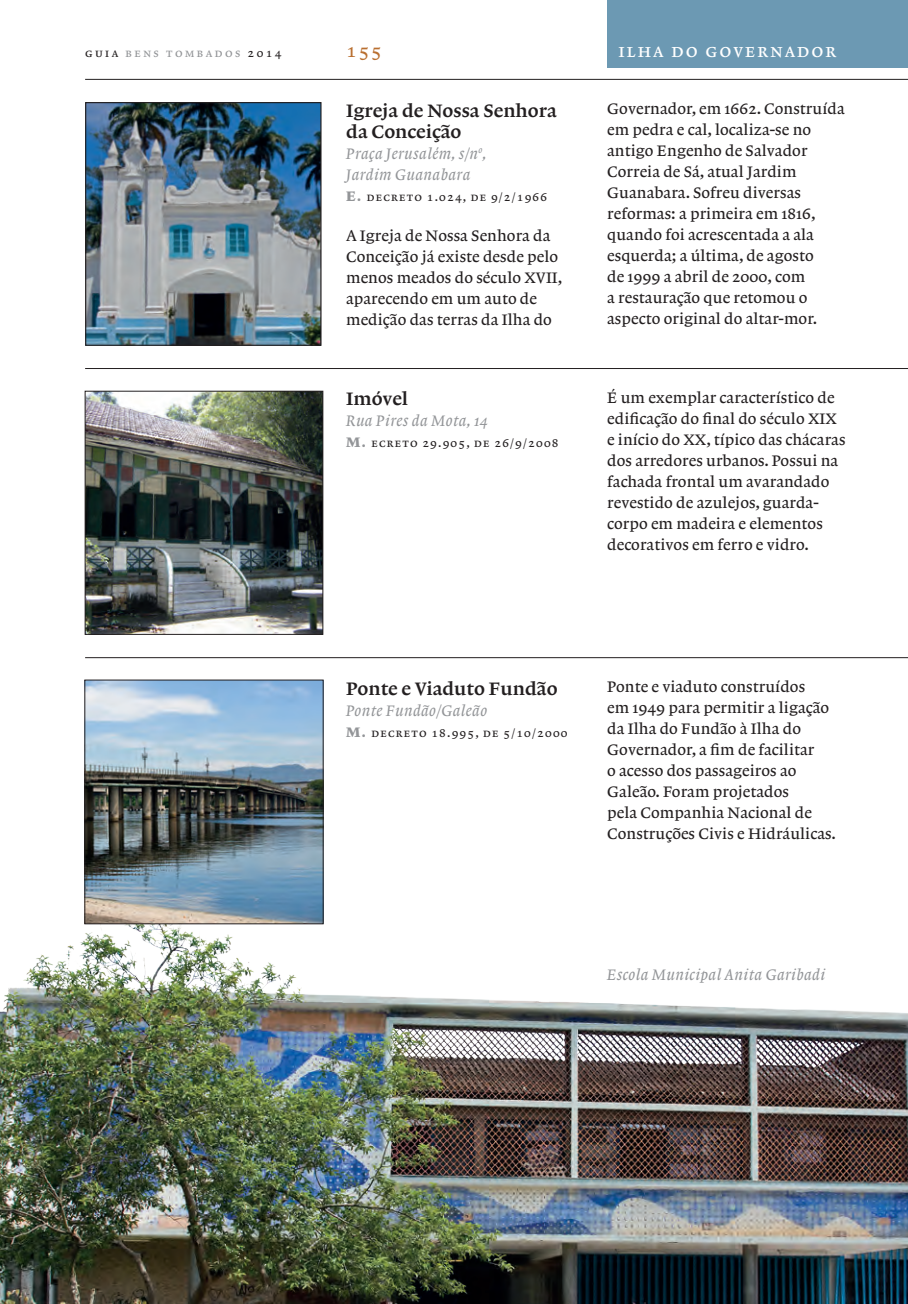
<style>
.page{position:relative;width:908px;height:1304px;background:#fff}
.page>*{position:absolute;margin:0;border:0;box-sizing:border-box;transform-origin:0 0}
.t1{font:500 19px/21px "Lexicon No 1 Roman C";color:#231f20}
.t2{font:19px "Lexicon No 2 Roman A Exp";letter-spacing:.105em;color:#fff}
.t3{font:19px "Lexicon No 2 Roman A Exp";color:#b96f30}
.t4{font:16px/21px "Lexicon No 1 Roman A Txt";letter-spacing:.005em;color:#231f20}
.t5{font:16px/21px "Lexicon No 1 Italic A Txt";letter-spacing:.025em;color:#939598}
.t6{font:12px "Lexicon No 2 Roman A Exp";letter-spacing:.1em;color:#231f20}
.t7{font:12px "Lexicon No 2 Roman A Exp";letter-spacing:.2em;color:#939598}
.s1{color:#231f20}
.s2{font-family:"Lexicon No 2 Roman F Txt";font-size:14px;color:#939598}
</style>
<div class="page">
<div style="left:607px;top:0;width:300px;height:68px;background:#6c99b3"></div>
<hr style="left:85px;top:79px;width:822px;height:1px;background:#231f20">
<hr style="left:85px;top:368px;width:822px;height:1px;background:#231f20">
<hr style="left:85px;top:657px;width:822px;height:1px;background:#231f20">
<img style="left:0;top:758px;width:907px;height:546px">
<img style="left:87px;top:104px;width:232px;height:240px">
<div style="left:85px;top:102px;width:236px;height:244px;border:1px solid #231f20"></div>
<img style="left:86px;top:682px;width:235px;height:240px">
<div style="left:84px;top:680px;width:239px;height:244px;border:1px solid #231f20"></div>
<img style="left:87px;top:393px;width:234px;height:240px">
<div style="left:85px;top:391px;width:238px;height:244px;border:1px solid #231f20"></div>
<p class="t7" style="left:85px;top:46px;width:198px"><span class="s1">guia</span> bens tombados <span class="s1">2014</span></p>
<p class="t3" style="left:346px;top:39px;width:37px">155</p>
<p class="t2" style="left:618px;top:39px;width:219px">ilha do governador</p>
<p class="t1" style="left:346px;top:100px;width:212px">Igreja de Nossa Senhora da Conceição</p>
<p class="t5" style="left:346px;top:143px;width:142px">Praça Jerusalém, s/n<sup>o</sup>,<br>Jardim Guanabara</p>
<p class="t6" style="left:346px;top:189px;width:202px"><span class="s2">E.</span> decreto 1.024, de 9/2/1966</p>
<p class="t4" style="left:346px;top:226px;width:218px">A Igreja de Nossa Senhora da<br>Conceição já existe desde pelo menos meados do século XVII, aparecendo em um auto de medição das terras da Ilha do</p>
<p class="t1" style="left:346px;top:389px;width:64px">Imóvel</p>
<p class="t5" style="left:346px;top:410px;width:143px">Rua Pires da Mota, 14</p>
<p class="t6" style="left:346px;top:436px;width:214px"><span class="s2">M.</span> ecreto 29.905, de 26/9/2008</p>
<p class="t4" style="left:607px;top:99px;width:239px">Governador, em 1662. Construída em pedra e cal, localiza-se no antigo Engenho de Salvador<br>Correia de Sá, atual Jardim<br>Guanabara. Sofreu diversas reformas: a primeira em 1816, quando foi acrescentada a ala esquerda; a última, de agosto<br>de 1999 a abril de 2000, com<br>a restauração que retomou o aspecto original do altar-mor.</p>
<p class="t4" style="left:607px;top:387px;width:240px">É um exemplar característico de edificação do final do século XIX e início do XX, típico das chácaras dos arredores urbanos. Possui na fachada frontal um avarandado revestido de azulejos, guarda&shy;corpo em madeira e elementos decorativos em ferro e vidro.</p>
<p class="t1" style="left:346px;top:678px;width:213px">Ponte e Viaduto Fundão</p>
<p class="t5" style="left:346px;top:700px;width:142px">Ponte Fundão/Galeão</p>
<p class="t6" style="left:346px;top:725px;width:223px"><span class="s2">M.</span> decreto 18.995, de 5/10/2000</p>
<p class="t4" style="left:607px;top:677px;width:230px">Ponte e viaduto construídos<br>em 1949 para permitir a ligação da Ilha do Fundão à ilha do<br>Governador, a fim de facilitar<br>o acesso dos passageiros ao<br>Galeão. Foram projetados<br>pela Companhia Nacional de<br>Construções Civis e Hidráulicas.</p>
<p class="t5" style="left:607px;top:964px;width:219px">Escola Municipal Anita Garibadi</p>
</div>
